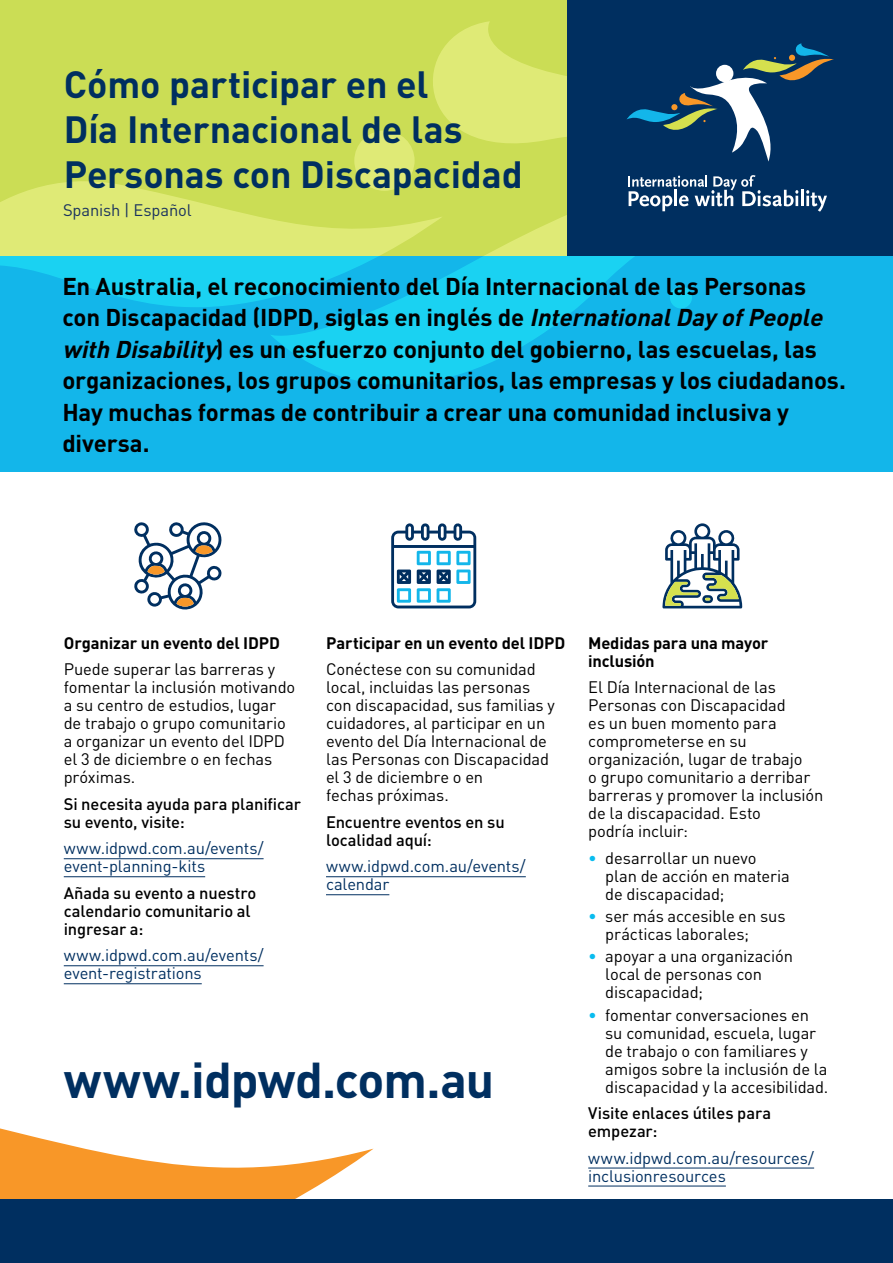
<style>
.page{position:relative;width:893px;height:1263px;background:#fff}
.page>*{position:absolute;margin:0;border:0;box-sizing:border-box;transform-origin:0 0}
.t1{font:700 49.65px "DIN";letter-spacing:-.015em;color:#002f60}
.t2{font:700 37.5px/45px "DIN";letter-spacing:-.005em;color:#002f60}
.t3{font:700 24px/31.5px "DIN";letter-spacing:-.01em;color:#000}
.t4{font:16.5px/18px "DIN";letter-spacing:-.01em;color:#000}
.t5{font:500 16.5px/18px "DIN";letter-spacing:-.01em;color:#000}
.t6{font:16.5px/18px "DIN";letter-spacing:-.01em;color:#002f60}
.t7{font:700 16.5px/18px "DIN";letter-spacing:-.01em;color:#000}
.t8{font:16.5px "DIN";letter-spacing:-.01em;color:#1a325e}
.s1{font-style:italic}
.s2{color:#09bcef}
</style>
<div class="page">
<hr style="left:64px;top:858px;width:200px;height:1px;background:#002f60">
<hr style="left:64px;top:876px;width:141px;height:1px;background:#002f60">
<hr style="left:64px;top:965px;width:200px;height:1px;background:#002f60">
<hr style="left:64px;top:983px;width:138px;height:1px;background:#002f60">
<hr style="left:326px;top:876px;width:200px;height:1px;background:#002f60">
<hr style="left:326px;top:894px;width:63px;height:1px;background:#002f60">
<hr style="left:588px;top:1168px;width:226px;height:1px;background:#002f60">
<hr style="left:588px;top:1186px;width:138px;height:1px;background:#002f60">
<svg style="left:0;top:1128px;width:373px;height:71px;fill:#f89728"></svg>
<div style="left:0;top:1199px;width:893px;height:64px;background:#002f60"></div>
<div style="left:0;top:255px;width:893px;height:217px;background:#13b6ea"></div>
<svg style="left:271px;top:255px;width:540px;height:130px"></svg>
<div style="left:670px;top:286px;width:22px;height:22px;background:#1ad2f2;border-radius:50%"></div>
<div style="left:0;top:0;width:568px;height:255px;background:#cbdd55"></div>
<svg style="left:0;top:21px;width:568px;height:289px"></svg>
<div style="left:354px;top:130px;width:61px;height:61px;background:#dfea76;border-radius:50%"></div>
<div style="left:568px;top:0;width:325px;height:255px;background:#002f60"></div>
<svg style="left:627px;top:43px;width:207px;height:119px"></svg>
<div style="left:716px;top:65px;width:17px;height:17px;background:#fff;border-radius:50%"></div>
<svg style="left:628px;top:175px;width:170px;height:36px"></svg>
<hr style="left:801px;top:190px;width:3px;height:16px;background:#fff">
<svg style="left:806px;top:190px;width:21px;height:22px"></svg>
<svg style="left:134px;top:522px;width:88px;height:88px"></svg>
<svg style="left:391px;top:523px;width:85px;height:85px"></svg>
<svg style="left:662px;top:523px;width:80px;height:85px"></svg>
<h2 class="t2" style="left:64px;top:60px;width:460px">Cómo participar en el<br>Día Internacional de las<br>Personas con Discapacidad</h2>
<p class="t8" style="left:63px;top:200px;width:130px">Spanish | Español</p>
<p class="t3" style="left:62px;top:269px;width:785px">En Australia, el reconocimiento del Día Internacional de las Personas con Discapacidad (IDPD, siglas en inglés de <span class="s1">InternationalDay ofPeople with Disability</span>) es un esfuerzo conjunto del gobierno, las escuelas, las organizaciones, los grupos comunitarios, las empresas y los ciudadanos.<br>Hay muchas formas de contribuir a crear una comunidad inclusiva y diversa.</p>
<p class="t7" style="left:64px;top:633px;width:218px">Organizar un evento del IDPD</p>
<p class="t4" style="left:64px;top:660px;width:233px">Puede superar las barreras y fomentar la inclusión motivando a su centro de estudios, lugar de trabajo o grupo comunitario a organizar un evento del IDPD el 3 de diciembre o en fechas próximas.</p>
<p class="t5" style="left:64px;top:794px;width:239px">Si necesita ayuda para planificar su evento, visite:</p>
<p class="t6" style="left:64px;top:839px;width:201px">www.idpwd.com.au/events/ event-planning-kits</p>
<p class="t5" style="left:64px;top:883px;width:194px">Añada su evento a nuestro calendario comunitario al ingresar a:</p>
<p class="t6" style="left:64px;top:946px;width:201px">www.idpwd.com.au/events/ event-registrations</p>
<p class="t7" style="left:326px;top:633px;width:241px">Participar en un evento del IDPD</p>
<p class="t4" style="left:326px;top:660px;width:230px">Conéctese con su comunidad local, incluidas las personas con discapacidad, sus familias y cuidadores, al participar en un evento del Día Internacional de las Personas con Discapacidad el 3 de diciembre o en<br>fechas próximas.</p>
<p class="t5" style="left:326px;top:812px;width:180px">Encuentre eventos en su localidad aquí:</p>
<p class="t6" style="left:326px;top:857px;width:201px">www.idpwd.com.au/events/ calendar</p>
<h1 class="t1" style="left:64px;top:1047px;width:432px">www.idpwd.com.au</h1>
<p class="t7" style="left:588px;top:633px;width:182px">Medidas para una mayor inclusión</p>
<p class="t4" style="left:588px;top:678px;width:237px">El Día Internacional de las<br>Personas con Discapacidad<br>es un buen momento para comprometerse en su organización, lugar de trabajo<br>o grupo comunitario a derribar barreras y promover la inclusión de la discapacidad. Esto<br>podría incluir:</p>
<p class="t4" style="left:605px;top:848px;width:186px;text-indent:-17px"><span class="s2">•</span> desarrollar un nuevo plan de acción en materia de discapacidad;</p>
<p class="t4" style="left:605px;top:907px;width:182px;text-indent:-17px"><span class="s2">•</span> ser más accesible en sus prácticas laborales;</p>
<p class="t4" style="left:605px;top:947px;width:189px;text-indent:-17px"><span class="s2">•</span> apoyar a una organización local de personas con discapacidad;</p>
<p class="t4" style="left:605px;top:1005px;width:225px;text-indent:-17px"><span class="s2">•</span> fomentar conversaciones en su comunidad, escuela, lugar de trabajo o con familiares y amigos sobre la inclusión de la discapacidad y la accesibilidad.</p>
<p class="t5" style="left:588px;top:1103px;width:184px">Visite enlaces útiles para empezar:</p>
<p class="t6" style="left:588px;top:1148px;width:227px">www.idpwd.com.au/resources/ inclusionresources</p>
</div>
